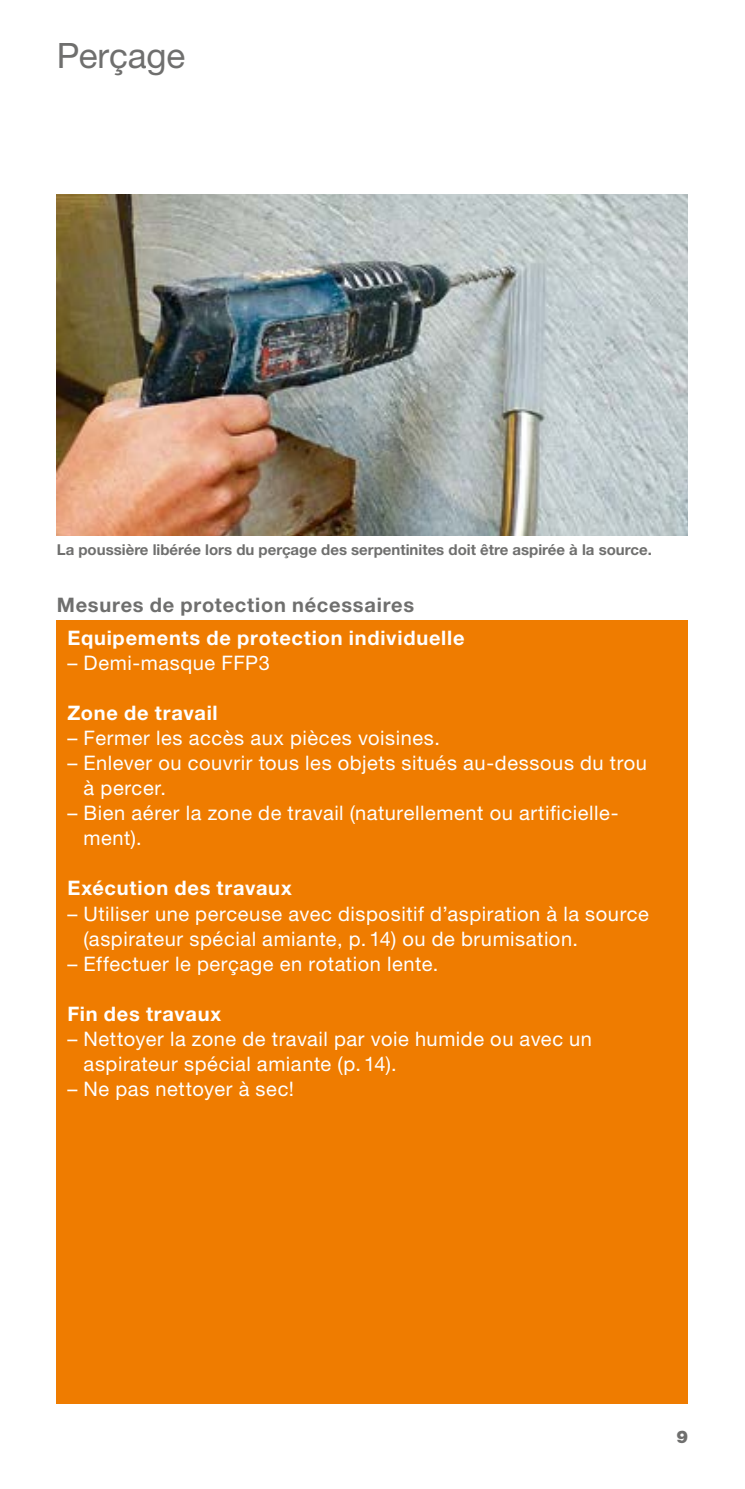
<style>
.page{position:relative;width:745px;height:1489px;background:#fff}
.page>*{position:absolute;margin:0;border:0;box-sizing:border-box;transform-origin:0 0}
.Kapitelüberschrift_k{font:35px "Helvetica Neue LT Std";letter-spacing:-.005em;color:#6f6f6e}
.Kastentext_8pt_55{font:20px/25px "Helvetica Neue LT Std";letter-spacing:.03em;color:#fff}
.Kastentext_8pt_55-2{font:700 20px "Helvetica Neue LT Std";letter-spacing:.04em;color:#fff}
._3_Überschrift_Grau{font:700 20px "Helvetica Neue LT Std";letter-spacing:.04em;color:#6f6f6e}
.t1{font:900 17.5px "Helvetica Neue LT Std";color:#6f6f6e}
.Bildlegende_6pt_75{font:700 15px "Helvetica Neue LT Std";color:#6f6f6e}
</style>
<div class="page">
<div style="left:57px;top:620px;width:630px;height:783px;background:#ef7c00"></div>
<img style="left:57px;top:195px;width:630px;height:340px">
<p class="Kapitelüberschrift_k" style="left:57px;top:34px;width:130px">Perçage</p>
<p class="Bildlegende_6pt_75" style="left:57px;top:540px;width:596px">La poussière libérée lors du perçage des serpentinites doit être aspirée à la source.</p>
<p class="_3_Überschrift_Grau" style="left:57px;top:592px;width:359px">Mesures de protection nécessaires</p>
<p class="Kastentext_8pt_55-2" style="left:67px;top:626px;width:398px">Equipements de protection individuelle</p>
<p class="Kastentext_8pt_55" style="left:67px;top:650px;width:204px">– Demi-masque FFP3</p>
<p class="Kastentext_8pt_55-2" style="left:67px;top:701px;width:152px">Zone de travail</p>
<p class="Kastentext_8pt_55" style="left:67px;top:725px;width:374px">– Fermer les accès aux pièces voisines.</p>
<p class="Kastentext_8pt_55" style="left:83px;top:750px;width:564px;text-indent:-16px">– Enlever ou couvrir tous les objets situés au-dessous du trou à percer.</p>
<p class="Kastentext_8pt_55" style="left:83px;top:800px;width:536px;text-indent:-16px">– Bien aérer la zone de travail (naturellement ou artificielle&shy;ment).</p>
<p class="Kastentext_8pt_55-2" style="left:67px;top:876px;width:226px">Exécution des travaux</p>
<p class="Kastentext_8pt_55" style="left:83px;top:900px;width:566px;text-indent:-16px">– Utiliser une perceuse avec dispositif d’aspiration à la source (aspirateur spécial amiante, p. 14) ou de brumisation.</p>
<p class="Kastentext_8pt_55" style="left:67px;top:950px;width:372px">– Effectuer le perçage en rotation lente.</p>
<p class="Kastentext_8pt_55-2" style="left:67px;top:1001px;width:155px">Fin des travaux</p>
<p class="Kastentext_8pt_55" style="left:83px;top:1025px;width:509px;text-indent:-16px">– Nettoyer la zone de travail par voie humide ou avec un aspirateur spécial amiante (p. 14).</p>
<p class="Kastentext_8pt_55" style="left:67px;top:1075px;width:228px">– Ne pas nettoyer à sec!</p>
<p class="t1" style="left:676px;top:1426px;width:13px">9</p>
</div>
